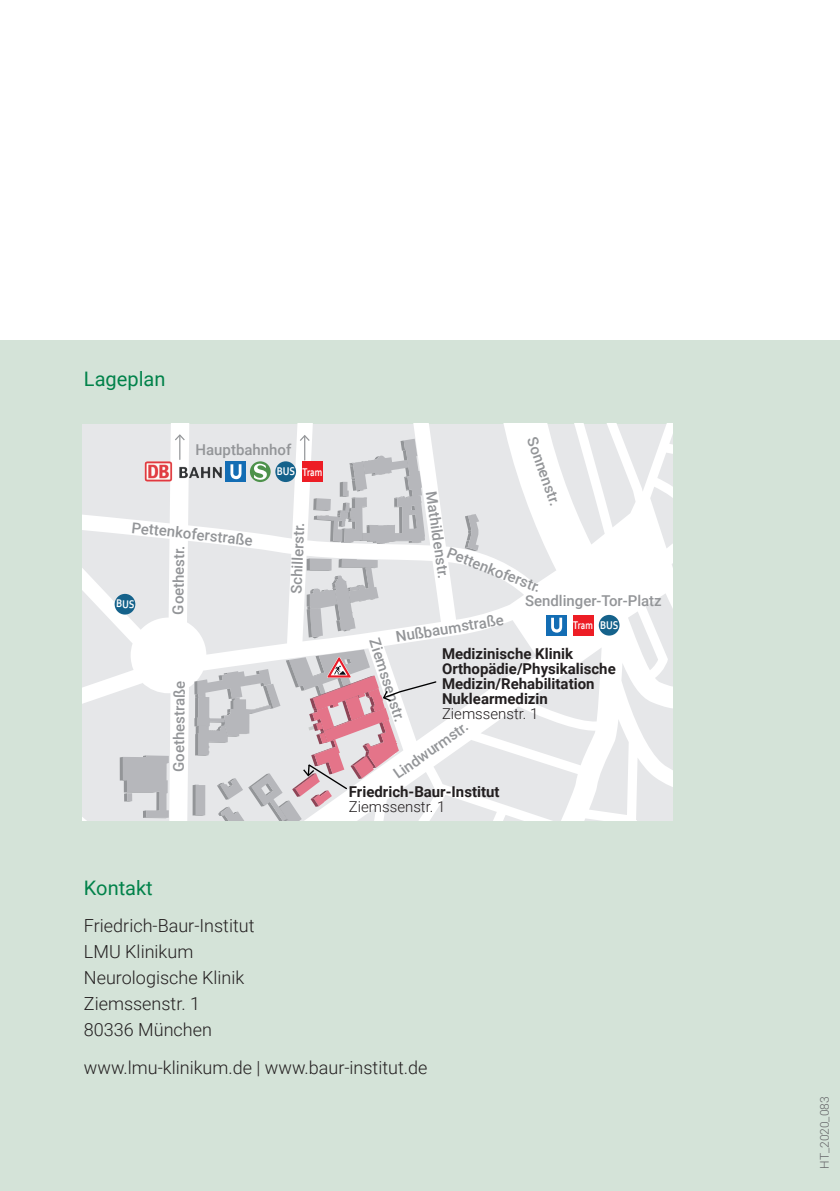
<style>
.page{position:relative;width:840px;height:1191px;background:#fff}
.page>*{position:absolute;margin:0;border:0;box-sizing:border-box;transform-origin:0 0}
.t1{font:20px "Roboto";color:#01824a}
.t2{font:300 18px/26px "Roboto";color:#231f20}
.t3{font:500 15px "Roboto";color:#939598}
.t4{font:700 15px/15px "Roboto";color:#231f20}
.t5{font:300 15px "Roboto";color:#231f20}
.t6{font:300 12px "Roboto";color:#636366}
.t7{font:700 11.8px "Corbel";color:#fff;scale:.75 1}
.t8{font:700 11.8px "Corbel";color:#fff;scale:.81 1}
</style>
<div class="page">
<div style="left:0;top:340px;width:839px;height:851px;background:#d4e3d8"></div>
<svg style="left:82px;top:423px;width:590px;height:397px;background:#eff0f1"></svg>
<svg style="left:120px;top:755px;width:49px;height:63px;background:#c2c3c7"></svg>
<div style="left:310px;top:558px;width:21px;height:12px;background:#d5d6d9"></div>
<svg style="left:306px;top:559px;width:72px;height:79px;background:#cbcdcf"></svg>
<svg style="left:306px;top:558px;width:4px;height:12px"></svg>
<svg style="left:464px;top:514px;width:15px;height:37px"></svg>
<div style="left:226px;top:462px;width:20px;height:20px;background:#136db4"></div>
<svg style="left:230px;top:464px;width:11px;height:15px"></svg>
<div style="left:250px;top:461px;width:20px;height:21px;background:#4e924b;border-radius:50%"></div>
<svg style="left:253px;top:463px;width:14px;height:17px"></svg>
<img style="left:145px;top:461px;width:77px;height:21px">
<div style="left:275px;top:461px;width:21px;height:21px;background:#15628b;border-radius:50%"></div>
<div style="left:598px;top:615px;width:21px;height:20px;background:#15628b;border-radius:50%"></div>
<div style="left:114px;top:594px;width:21px;height:21px;background:#15628b;border-radius:50%"></div>
<div style="left:546px;top:615px;width:20px;height:20px;background:#136db4"></div>
<svg style="left:551px;top:617px;width:11px;height:15px"></svg>
<div style="left:572px;top:615px;width:21px;height:20px;background:#ed1d25"></div>
<svg style="left:175px;top:434px;width:10px;height:25px"></svg>
<svg style="left:299px;top:435px;width:126px;height:109px;background:#d5cfd2"></svg>
<svg style="left:192px;top:649px;width:245px;height:171px;background:#ded2d6"></svg>
<h1 class="t1" style="left:84px;top:364px;width:83px">Lageplan</h1>
<p class="t3" style="left:195px;top:439px;width:97px">Hauptbahnhof</p>
<p class="t8" style="left:276px;top:464px;width:24px">BUS</p>
<p class="t7" style="left:302px;top:464px;width:28px">Tram</p>
<p class="t3" style="left:133px;top:517px;width:123px;rotate:6deg">Pettenkoferstraße</p>
<p class="t3" style="left:167px;top:614px;width:70px;rotate:-89deg">Goethestr.</p>
<p class="t3" style="left:168px;top:772px;width:93px;rotate:-89deg">Goethestraße</p>
<p class="t3" style="left:286px;top:593px;width:72px;rotate:-88deg">Schillerstr.</p>
<p class="t3" style="left:541px;top:434px;width:73px;rotate:70deg">Sonnenstr.</p>
<p class="t3" style="left:441px;top:489px;width:89px;rotate:82deg">Mathildenstr.</p>
<p class="t3" style="left:451px;top:542px;width:101px;rotate:21deg">Pettenkoferstr.</p>
<p class="t3" style="left:524px;top:590px;width:138px">Sendlinger-Tor-Platz</p>
<p class="t3" style="left:394px;top:626px;width:110px;rotate:-9deg">Nußbaumstraße</p>
<p class="t8" style="left:600px;top:617px;width:24px">BUS</p>
<p class="t7" style="left:573px;top:617px;width:28px">Tram</p>
<p class="t3" style="left:384px;top:635px;width:88px;rotate:72deg">Ziemssenstr.</p>
<p class="t4" style="left:442px;top:646px;width:175px">Medizinische Klinik<br>Orthopädie/Physikalische<br>Medizin/Rehabilitation<br>Nuklearmedizin</p>
<p class="t5" style="left:442px;top:703px;width:98px">Ziemssenstr. 1</p>
<p class="t3" style="left:389px;top:766px;width:89px;rotate:-35deg">Lindwurmstr.</p>
<p class="t4" style="left:349px;top:783px;width:152px">Friedrich-Baur-Institut</p>
<p class="t5" style="left:349px;top:796px;width:98px">Ziemssenstr. 1</p>
<h1 class="t1" style="left:84px;top:874px;width:70px">Kontakt</h1>
<p class="t2" style="left:84px;top:912px;width:172px">Friedrich-Baur-Institut<br>LMU Klinikum<br>Neurologische Klinik<br>Ziemssenstr. 1<br>80336 München</p>
<p class="t2" style="left:84px;top:1053px;width:345px">www.lmu-klinikum.de | www.baur-institut.de</p>
<p class="t6" style="left:815px;top:1168px;width:74px;rotate:-90deg">HT_2020_083</p>
</div>
